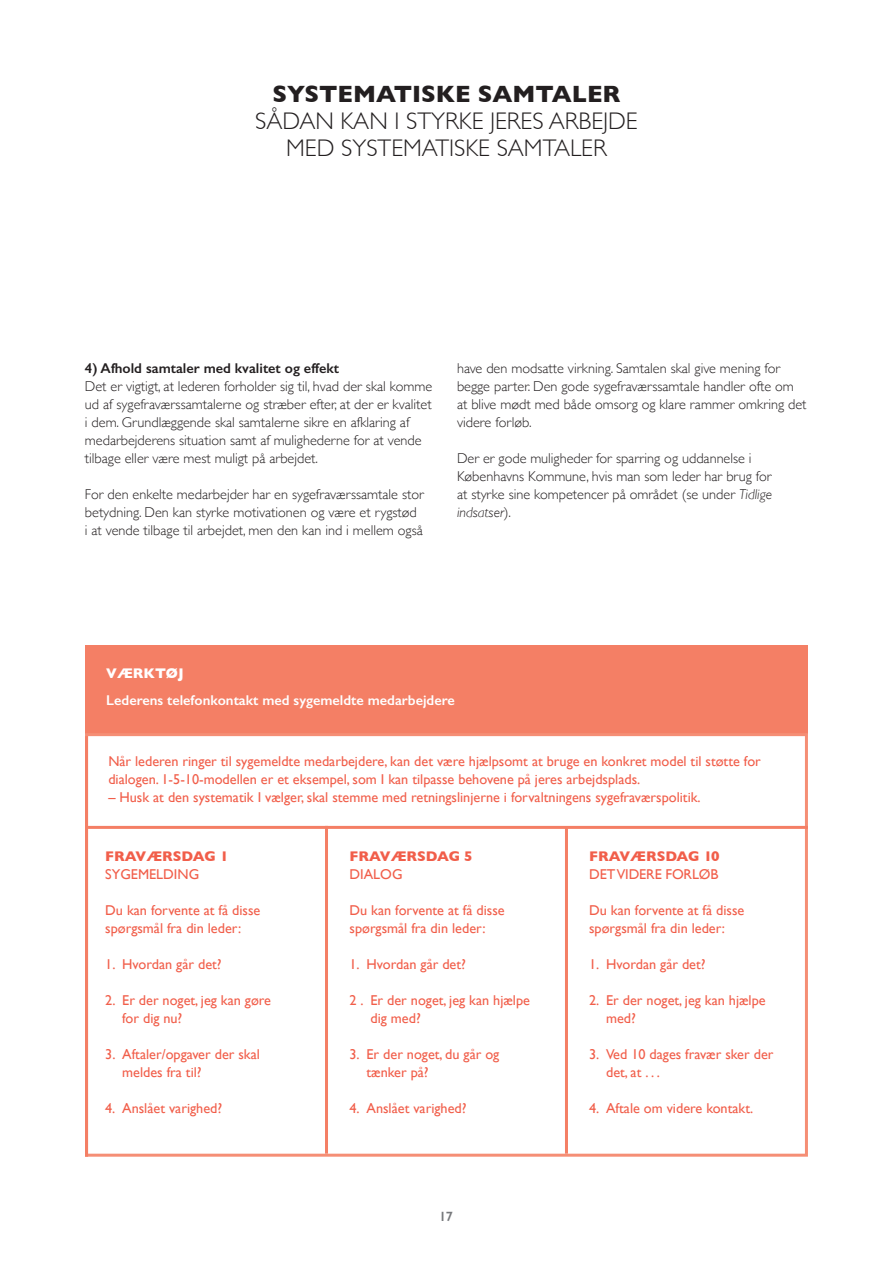
<style>
.page{position:relative;width:893px;height:1263px;background:#fff}
.page>*{position:absolute;margin:0;border:0;box-sizing:border-box;transform-origin:0 0}
.t1{font:300 24px/27px "Gill Sans";color:#231f20;text-align:center}
.t2{font:700 24px "Gill Sans";color:#231f20}
.t3{font:14.25px/18px "Gill Sans";color:#f15e4a}
.t4{font:300 14.25px/18px "Gill Sans";color:#231f20}
.t5{font:600 14.25px "Gill Sans";color:#fff}
.t6{font:600 14.25px "Gill Sans";color:#231f20}
.t7{font:700 14.25px "Gill Sans";color:#f15e4a}
.t8{font:700 14.25px "Gill Sans";color:#fff}
.t9{font:600 13.5px "Gill Sans";color:#76787b}
.s1{font-style:italic}
</style>
<div class="page">
<div style="left:85px;top:645px;width:723px;height:89px;background:#f47f65"></div>
<div style="left:85px;top:733px;width:723px;height:424px;border:3px solid #f58e75"></div>
<hr style="left:88px;top:826px;width:720px;height:3px;background:#f47f65">
<hr style="left:85px;top:736px;width:3px;height:421px;background:#f47f65">
<hr style="left:325px;top:826px;width:3px;height:328px;background:#f47f65">
<hr style="left:565px;top:827px;width:3px;height:327px;background:#f47f65">
<h1 class="t2" style="left:272px;top:79px;width:349px">SYSTEMATISKE SAMTALER</h1>
<h1 class="t1" style="left:255px;top:107px;width:384px">SÅDAN KAN I STYRKE JERES ARBEJDE<br>MED SYSTEMATISKE SAMTALER</h1>
<p class="t6" style="left:85px;top:363px;width:256px">4) Afhold samtaler med kvalitet og effekt</p>
<p class="t4" style="left:85px;top:377px;width:349px">Det er vigtigt, at lederen forholder sig til, hvad der skal komme ud af sygefraværssamtalerne og stræber efter, at der er kvalitet i dem. Grundlæggende skal samtalerne sikre en afklaring af medarbejderens situation samt af mulighederne for at vende tilbage eller være mest muligt på arbejdet.</p>
<p class="t4" style="left:85px;top:485px;width:340px">For den enkelte medarbejder har en sygefraværssamtale stor betydning. Den kan styrke motivationen og være et rygstød<br>i at vende tilbage til arbejdet, men den kan ind i mellem også</p>
<p class="t4" style="left:457px;top:359px;width:351px">have den modsatte virkning. Samtalen skal give mening for begge parter. Den gode sygefraværssamtale handler ofte om at blive mødt med både omsorg og klare rammer omkring det videre forløb.</p>
<p class="t4" style="left:457px;top:449px;width:317px">Der er gode muligheder for sparring og uddannelse i Københavns Kommune, hvis man som leder har brug for at styrke sine kompetencer på området (se under <span class="s1">Tidlige indsatser</span>).</p>
<p class="t8" style="left:106px;top:665px;width:79px">VÆRKTØJ</p>
<p class="t5" style="left:106px;top:695px;width:350px">Lederens telefonkontakt med sygemeldte medarbejdere</p>
<p class="t3" style="left:108px;top:753px;width:654px">Når lederen ringer til sygemeldte medarbejdere, kan det være hjælpsomt at bruge en konkret model til støtte for dialogen. 1-5-10-modellen er et eksempel, som I kan tilpasse behovene på jeres arbejdsplads.</p>
<p class="t3" style="left:108px;top:789px;width:594px">– Husk at den systematik I vælger, skal stemme med retningslinjerne i forvaltningens sygefraværspolitik.</p>
<p class="t7" style="left:105px;top:847px;width:125px">FRAVÆRSDAG 1</p>
<p class="t3" style="left:105px;top:866px;width:95px">SYGEMELDING</p>
<p class="t3" style="left:105px;top:902px;width:157px">Du kan forvente at få disse spørgsmål fra din leder:</p>
<p class="t3" style="left:105px;top:956px;width:118px">1. Hvordan går det?</p>
<p class="t3" style="left:122px;top:992px;width:150px;text-indent:-17px">2. Er der noget, jeg kan gøre for dig nu?</p>
<p class="t3" style="left:122px;top:1046px;width:139px;text-indent:-17px">3. Aftaler/opgaver der skal meldes fra til?</p>
<p class="t3" style="left:105px;top:1100px;width:118px">4. Anslået varighed?</p>
<p class="t7" style="left:350px;top:847px;width:125px">FRAVÆRSDAG 5</p>
<p class="t3" style="left:350px;top:866px;width:55px">DIALOG</p>
<p class="t3" style="left:350px;top:902px;width:157px">Du kan forvente at få disse spørgsmål fra din leder:</p>
<p class="t3" style="left:350px;top:956px;width:118px">1. Hvordan går det?</p>
<p class="t3" style="left:370px;top:992px;width:161px;text-indent:-21px">2 . Er der noget, jeg kan hjælpe dig med?</p>
<p class="t3" style="left:367px;top:1046px;width:134px;text-indent:-17px">3. Er der noget, du går og tænker på?</p>
<p class="t3" style="left:349px;top:1100px;width:118px">4. Anslået varighed?</p>
<p class="t9" style="left:439px;top:1211px;width:15px">17</p>
<p class="t7" style="left:589px;top:847px;width:132px">FRAVÆRSDAG 10</p>
<p class="t3" style="left:589px;top:866px;width:131px">DET VIDERE FORLØB</p>
<p class="t3" style="left:589px;top:902px;width:157px">Du kan forvente at få disse spørgsmål fra din leder:</p>
<p class="t3" style="left:589px;top:956px;width:118px">1. Hvordan går det?</p>
<p class="t3" style="left:606px;top:992px;width:161px;text-indent:-17px">2. Er der noget, jeg kan hjælpe med?</p>
<p class="t3" style="left:606px;top:1046px;width:169px;text-indent:-17px">3. Ved 10 dages fravær sker der det, at . . .</p>
<p class="t3" style="left:589px;top:1100px;width:166px">4. Aftale om videre kontakt.</p>
</div>
